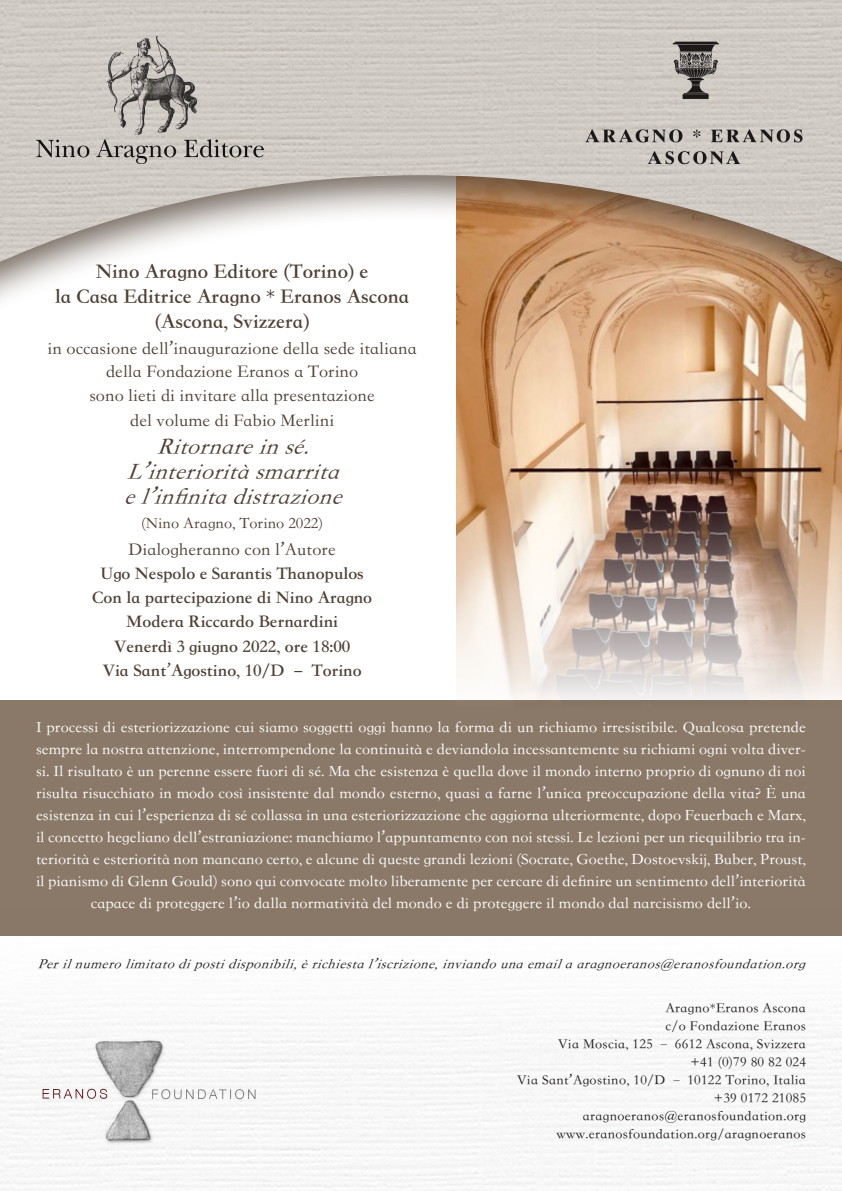
<style>
.page{position:relative;width:842px;height:1191px;background:#fff}
.page>*{position:absolute;margin:0;border:0;box-sizing:border-box;transform-origin:0 0}
.t1{font:italic 23.5px "ST Songti SC Regular";color:#4f4034}
.t2{font:21px "ST Songti SC Bold";color:#4f4034}
.t3{font:18px "ST Songti SC Regular";color:#4f4034}
.t4{font:18px "ST Songti SC Bold";color:#4f4034}
.t5{font:16px/22px "ST Songti SC Regular";color:#fff;text-align:center}
.t6{font:16px "ST Songti SC Regular";color:#4f4034}
.t7{font:14px "ST Songti SC Regular";letter-spacing:.02em;color:#231f20}
.t8{font:italic 14px "ST Songti SC Regular";color:#231f20}
</style>
<div class="page">
<div style="left:0;top:700px;width:842px;height:235px;background:#8a7968"></div>
<img style="left:457px;top:322px;width:385px;height:378px">
<div style="left:0;top:0;width:842px;height:322px;background:#4f4034;opacity:.8"></div>
<svg style="left:0;top:262px;width:842px;height:18px"></svg>
<img style="left:0;top:0;width:842px;height:262px">
<img style="left:582px;top:35px;width:224px;height:133px">
<img style="left:106px;top:36px;width:92px;height:100px">
<img style="left:36px;top:140px;width:227px;height:24px">
<img style="left:0;top:935px;width:842px;height:256px">
<p class="t2" style="left:96px;top:259px;width:274px">Nino Aragno Editore (Torino) e</p>
<p class="t2" style="left:55px;top:284px;width:356px">la Casa Editrice Aragno * Eranos Ascona</p>
<p class="t2" style="left:155px;top:310px;width:156px">(Ascona, Svizzera)</p>
<p class="t3" style="left:48px;top:338px;width:371px">in occasione dell’inaugurazione della sede italiana</p>
<p class="t3" style="left:106px;top:361px;width:254px">della Fondazione Eranos a Torino</p>
<p class="t3" style="left:89px;top:385px;width:287px">sono lieti di invitare alla presentazione</p>
<p class="t3" style="left:130px;top:410px;width:206px">del volume di Fabio Merlini</p>
<p class="t1" style="left:156px;top:433px;width:168px">Ritornareinsé.</p>
<p class="t1" style="left:126px;top:458px;width:228px">L’interioritàsmarrita</p>
<p class="t1" style="left:123px;top:483px;width:234px">el’infinitadistrazione</p>
<p class="t6" style="left:141px;top:514px;width:183px">(Nino Aragno, Torino 2022)</p>
<p class="t3" style="left:129px;top:540px;width:209px">Dialogheranno con l’Autore</p>
<p class="t4" style="left:101px;top:563px;width:265px">Ugo Nespolo e Sarantis Thanopulos</p>
<p class="t4" style="left:92px;top:587px;width:281px">Con la partecipazione di Nino Aragno</p>
<p class="t4" style="left:126px;top:611px;width:213px">Modera Riccardo Bernardini</p>
<p class="t4" style="left:114px;top:635px;width:238px">Venerdì 3 giugno 2022, ore 18:00</p>
<p class="t4" style="left:103px;top:659px;width:260px">Via Sant’Agostino, 10/D – Torino</p>
<p class="t5" style="left:36px;top:717px;width:771px">I processi di esteriorizzazione cui siamo soggetti oggi hanno la forma di un richiamo irresistibile. Qualcosa pretende sempre la nostra attenzione, interrompendone la continuità e deviandola incessantemente su richiami ogni volta diver&shy;si. Il risultato è un perenne essere fuori di sé. Ma che esistenza è quella dove il mondo interno proprio di ognuno di noi risulta risucchiato in modo così insistente dal mondo esterno, quasi a farne l’unica preoccupazione della vita? È una esistenza in cui l’esperienza di sé collassa in una esteriorizzazione che aggiorna ulteriormente, dopo Feuerbach e Marx, il concetto hegeliano dell’estraniazione: manchiamo l’appuntamento con noi stessi. Le lezioni per un riequilibrio tra in&shy;teriorità e esteriorità non mancano certo, e alcune di queste grandi lezioni (Socrate, Goethe, Dostoevskij, Buber, Proust, il pianismo di Glenn Gould) sono qui convocate molto liberamente per cercare di definire un sentimento dell’interiorità capace di proteggere l’io dalla normatività del mondo e di proteggere il mondo dal narcisismo dell’io.</p>
<p class="t8" style="left:37px;top:955px;width:777px">Perilnumerolimitatodipostidisponibili,èrichiestal’iscrizione,inviandounaemailaaragnoeranos@eranosfoundation.org</p>
<p class="t7" style="left:665px;top:999px;width:142px">Aragno*Eranos Ascona</p>
<p class="t7" style="left:665px;top:1017px;width:142px">c/o Fondazione Eranos</p>
<p class="t7" style="left:558px;top:1035px;width:249px">Via Moscia, 125 – 6612 Ascona, Svizzera</p>
<p class="t7" style="left:691px;top:1053px;width:117px">+41 (0)79 80 82 024</p>
<p class="t7" style="left:517px;top:1071px;width:290px">Via Sant’Agostino, 10/D – 10122 Torino, Italia</p>
<p class="t7" style="left:714px;top:1089px;width:94px">+39 0172 21085</p>
<p class="t7" style="left:583px;top:1107px;width:225px">aragnoeranos@eranosfoundation.org</p>
<p class="t7" style="left:556px;top:1125px;width:251px">www.eranosfoundation.org/aragnoeranos</p>
</div>
